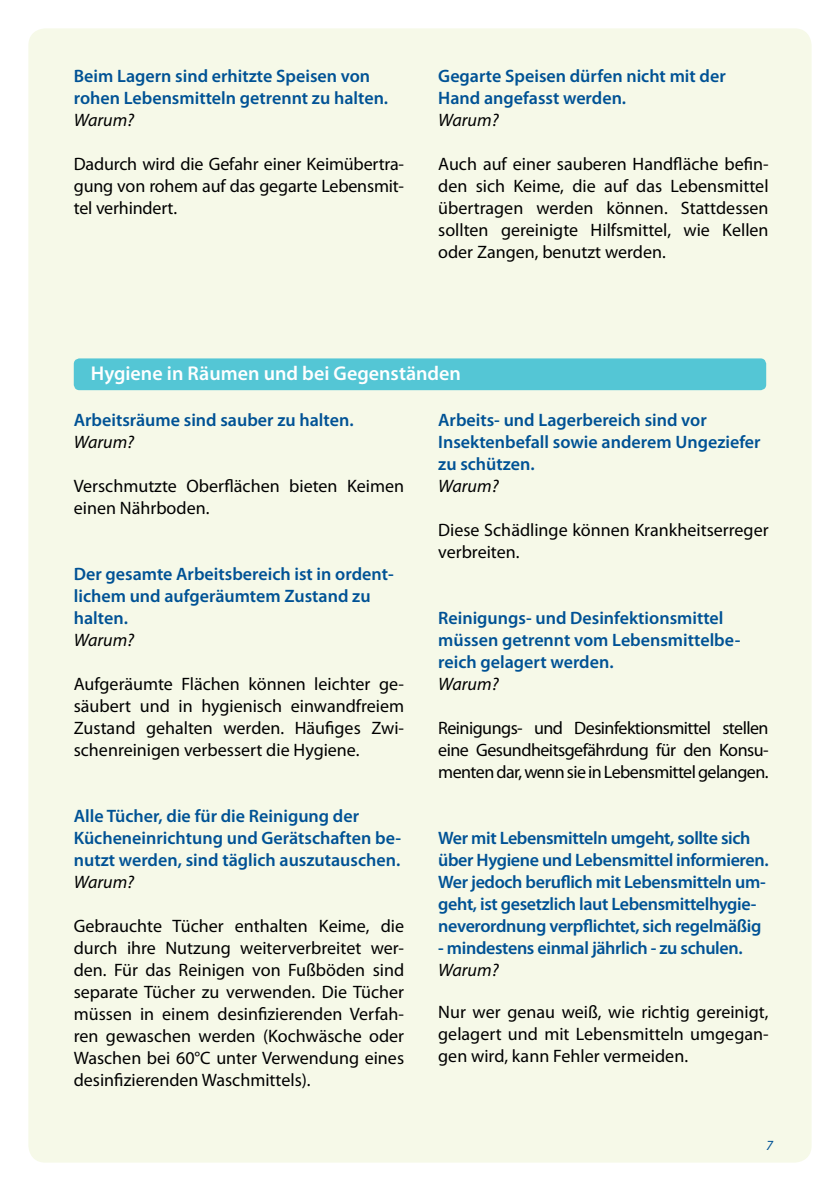
<style>
.page{position:relative;width:840px;height:1191px;background:#fff}
.page>*{position:absolute;margin:0;border:0;box-sizing:border-box;transform-origin:0 0}
.t1{font:600 20px "Myriad Pro";color:#fff}
.t2{font:18px/22px "Myriad Pro";color:#000;text-align:justify}
.t3{font:600 18px/22px "Myriad Pro";color:#005295}
.t4{font:600 18px/22px "Myriad Pro";letter-spacing:-.02em;color:#005295}
.t5{font:italic 18px "Myriad Pro";color:#000}
.t6{font:italic 14px "Myriad Pro";color:#005295}
</style>
<div class="page">
<div style="left:28px;top:28px;width:783px;height:1134px;background:#f6f9e8;border-radius:17px"></div>
<div style="left:74px;top:358px;width:691px;height:32px;background:#54c6d5;border-radius:6px"></div>
<p class="t3" style="left:74px;top:65px;width:316px">Beim Lagern sind erhitzte Speisen von rohen Lebensmitteln getrennt zu halten.</p>
<p class="t5" style="left:74px;top:110px;width:62px">Warum?</p>
<p class="t2" style="left:74px;top:153px;width:332px">Dadurch wird die Gefahr einer Keimübertra&shy;gung von rohem auf das gegarte Lebensmit&shy;tel verhindert.</p>
<p class="t3" style="left:438px;top:65px;width:289px">Gegarte Speisen dürfen nicht mit der<br>Hand angefasst werden.</p>
<p class="t5" style="left:438px;top:110px;width:62px">Warum?</p>
<p class="t2" style="left:438px;top:153px;width:332px">Auch auf einer sauberen Handfläche befin&shy;den sich Keime, die auf das Lebensmittel übertragen werden können. Stattdessen sollten gereinigte Hilfsmittel, wie Kellen oder Zangen, benutzt werden.</p>
<p class="t1" style="left:91px;top:362px;width:371px">Hygiene in Räumen und bei Gegenständen</p>
<p class="t3" style="left:74px;top:409px;width:281px">Arbeitsräume sind sauber zu halten.</p>
<p class="t5" style="left:74px;top:432px;width:62px">Warum?</p>
<p class="t2" style="left:74px;top:475px;width:332px">Verschmutzte Oberflächen bieten Keimen einen Nährboden.</p>
<p class="t3" style="left:438px;top:409px;width:324px">Arbeits- und Lagerbereich sind vor<br>Insektenbefall sowie anderem Ungeziefer zu schützen.</p>
<p class="t5" style="left:438px;top:476px;width:62px">Warum?</p>
<p class="t2" style="left:438px;top:519px;width:332px">Diese Schädlinge können Krankheitserreger verbreiten.</p>
<p class="t3" style="left:74px;top:563px;width:321px">Der gesamte Arbeitsbereich ist in ordent&shy;lichem und aufgeräumtem Zustand zu halten.</p>
<p class="t5" style="left:74px;top:630px;width:62px">Warum?</p>
<p class="t2" style="left:74px;top:673px;width:332px">Aufgeräumte Flächen können leichter ge&shy;säubert und in hygienisch einwandfreiem Zustand gehalten werden. Häufiges Zwi&shy;schenreinigen verbessert die Hygiene.</p>
<p class="t3" style="left:74px;top:805px;width:329px">Alle Tücher, die für die Reinigung der<br>Kücheneinrichtung und Gerätschaften be&shy;nutzt werden, sind täglich auszutauschen.</p>
<p class="t5" style="left:74px;top:872px;width:62px">Warum?</p>
<p class="t2" style="left:74px;top:915px;width:332px">Gebrauchte Tücher enthalten Keime, die durch ihre Nutzung weiterverbreitet wer&shy;den. Für das Reinigen von Fußböden sind separate Tücher zu verwenden. Die Tücher müssen in einem desinfizierenden Verfah&shy;ren gewaschen werden (Kochwäsche oder Waschen bei 60°C unter Verwendung eines desinfizierenden Waschmittels).</p>
<p class="t3" style="left:438px;top:607px;width:303px">Reinigungs- und Desinfektionsmittel müssen getrennt vom Lebensmittelbe&shy;reich gelagert werden.</p>
<p class="t5" style="left:438px;top:674px;width:62px">Warum?</p>
<p class="t2" style="left:438px;top:717px;width:332px">Reinigungs- und Desinfektionsmittel stellen eine Gesundheitsgefährdung für den Konsu&shy;menten dar, wenn sie in Lebensmittel gelangen.</p>
<p class="t4" style="left:438px;top:827px;width:332px">Wer mit Lebensmitteln umgeht, sollte sich über Hygiene und Lebensmittel informieren.<br>Wer jedoch beruflich mit Lebensmitteln um&shy;geht, ist gesetzlich laut Lebensmittelhygie&shy;neverordnung verpflichtet, sich regelmäßig</p>
<p class="t4" style="left:438px;top:937px;width:306px">- mindestens einmal jährlich - zu schulen.</p>
<p class="t5" style="left:438px;top:960px;width:62px">Warum?</p>
<p class="t2" style="left:438px;top:1001px;width:332px">Nur wer genau weiß, wie richtig gereinigt, gelagert und mit Lebensmitteln umgegan&shy;gen wird, kann Fehler vermeiden.</p>
<p class="t6" style="left:765px;top:1138px;width:8px">7</p>
</div>
